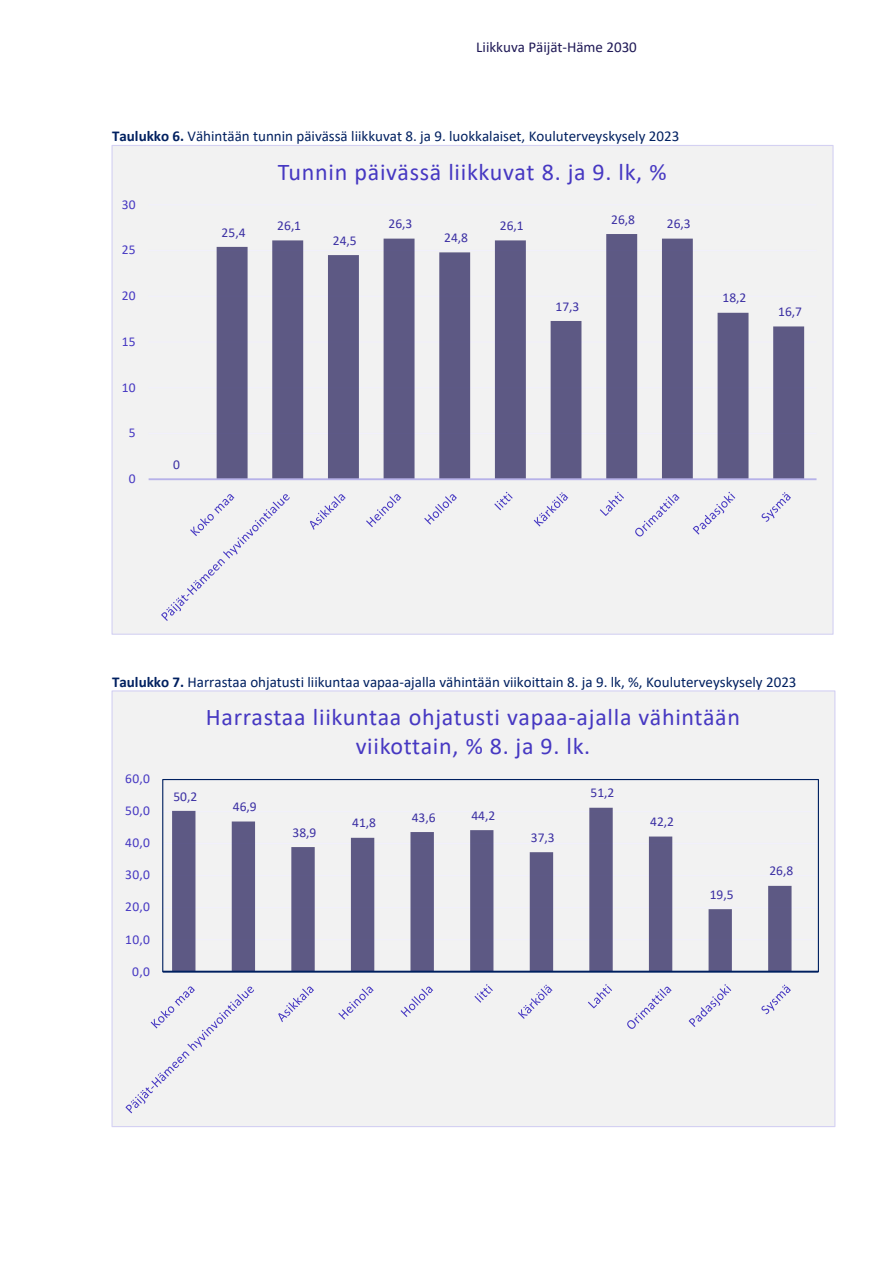
<style>
.page{position:relative;width:893px;height:1263px;background:#fff}
.page>*{position:absolute;margin:0;border:0;box-sizing:border-box;transform-origin:0 0}
.t1{font:24px/29.2px "Calibri";letter-spacing:.03em;color:#4638c2;text-align:center}
.t2{font:15px "Calibri";color:#002060}
.t3{font:15px "Calibri";color:#1f1956}
.t4{font:13.5px "Calibri";color:#3b2fa3}
.t5{font:13.5px "Calibri";letter-spacing:.02em;color:#4638c2}
.s1{font-weight:700}
</style>
<div class="page">
<div style="left:112px;top:145px;width:721px;height:489px;background:#f2f2f2"></div>
<hr style="left:149px;top:433px;width:668px;height:1px;background:#f1f0fb">
<hr style="left:149px;top:387px;width:668px;height:1px;background:#f1f0fb">
<hr style="left:149px;top:341px;width:668px;height:2px;background:#f1f0fb">
<hr style="left:149px;top:296px;width:668px;height:1px;background:#f1f0fb">
<hr style="left:149px;top:250px;width:668px;height:1px;background:#f1f0fb">
<hr style="left:149px;top:204px;width:668px;height:1px;background:#f1f0fb">
<svg style="left:217px;top:234px;width:587px;height:244px"></svg>
<hr style="left:149px;top:478px;width:668px;height:2px;background:#b7b2e9">
<svg style="left:161px;top:494px;width:129px;height:127px"></svg>
<svg style="left:310px;top:494px;width:36px;height:36px"></svg>
<svg style="left:366px;top:494px;width:35px;height:33px"></svg>
<svg style="left:424px;top:494px;width:33px;height:31px"></svg>
<svg style="left:494px;top:492px;width:19px;height:18px"></svg>
<svg style="left:534px;top:492px;width:34px;height:34px"></svg>
<svg style="left:600px;top:492px;width:24px;height:24px"></svg>
<svg style="left:635px;top:494px;width:45px;height:42px"></svg>
<svg style="left:693px;top:492px;width:42px;height:42px"></svg>
<svg style="left:762px;top:492px;width:29px;height:30px"></svg>
<div style="left:112px;top:691px;width:723px;height:435px;background:#f2f2f2"></div>
<hr style="left:163px;top:939px;width:655px;height:1px;background:#f1f0fb">
<hr style="left:163px;top:907px;width:655px;height:1px;background:#f1f0fb">
<hr style="left:163px;top:875px;width:655px;height:1px;background:#f1f0fb">
<hr style="left:163px;top:843px;width:655px;height:1px;background:#f1f0fb">
<hr style="left:163px;top:811px;width:655px;height:1px;background:#f1f0fb">
<svg style="left:172px;top:808px;width:620px;height:163px"></svg>
<hr style="left:163px;top:971px;width:655px;height:1px;background:#002060">
<svg style="left:126px;top:986px;width:128px;height:127px"></svg>
<svg style="left:278px;top:986px;width:36px;height:36px"></svg>
<svg style="left:338px;top:986px;width:36px;height:33px"></svg>
<svg style="left:401px;top:986px;width:32px;height:31px"></svg>
<svg style="left:475px;top:984px;width:18px;height:19px"></svg>
<svg style="left:518px;top:985px;width:34px;height:34px"></svg>
<svg style="left:588px;top:984px;width:24px;height:24px"></svg>
<svg style="left:627px;top:987px;width:45px;height:42px"></svg>
<svg style="left:689px;top:984px;width:42px;height:43px"></svg>
<svg style="left:761px;top:985px;width:30px;height:29px"></svg>
<p class="t3" style="left:476px;top:37px;width:162px">Liikkuva Päijät-Häme 2030</p>
<p class="t2" style="left:112px;top:126px;width:569px"><span class="s1">Taulukko 6.</span> Vähintään tunnin päivässä liikkuvat 8. ja 9. luokkalaiset, Kouluterveyskysely 2023</p>
<p class="t5" style="left:122px;top:195px;width:15px">30</p>
<p class="t5" style="left:122px;top:241px;width:15px">25</p>
<p class="t5" style="left:122px;top:286px;width:15px">20</p>
<p class="t5" style="left:122px;top:332px;width:15px">15</p>
<p class="t5" style="left:122px;top:378px;width:15px">10</p>
<p class="t5" style="left:129px;top:424px;width:8px">5</p>
<p class="t5" style="left:129px;top:469px;width:8px">0</p>
<p class="t4" style="left:173px;top:455px;width:8px">0</p>
<p class="t4" style="left:222px;top:223px;width:25px">25,4</p>
<h1 class="t1" style="left:278px;top:156px;width:390px">Tunnin päivässä liikkuvat 8. ja 9. lk, %</h1>
<p class="t4" style="left:277px;top:216px;width:25px">26,1</p>
<p class="t4" style="left:333px;top:231px;width:25px">24,5</p>
<p class="t4" style="left:389px;top:214px;width:25px">26,3</p>
<p class="t4" style="left:444px;top:228px;width:25px">24,8</p>
<p class="t4" style="left:500px;top:216px;width:25px">26,1</p>
<p class="t4" style="left:556px;top:297px;width:25px">17,3</p>
<p class="t4" style="left:611px;top:210px;width:25px">26,8</p>
<p class="t4" style="left:667px;top:214px;width:25px">26,3</p>
<p class="t4" style="left:723px;top:289px;width:25px">18,2</p>
<p class="t4" style="left:778px;top:302px;width:25px">16,7</p>
<p class="t2" style="left:112px;top:671px;width:686px"><span class="s1">Taulukko 7.</span> Harrastaa ohjatusti liikuntaa vapaa-ajalla vähintään viikoittain 8. ja 9. lk, %, Kouluterveyskysely 2023</p>
<p class="t5" style="left:125px;top:770px;width:26px">60,0</p>
<p class="t5" style="left:125px;top:802px;width:26px">50,0</p>
<p class="t5" style="left:125px;top:834px;width:26px">40,0</p>
<p class="t5" style="left:125px;top:866px;width:26px">30,0</p>
<p class="t5" style="left:125px;top:898px;width:26px">20,0</p>
<p class="t5" style="left:125px;top:930px;width:26px">10,0</p>
<p class="t5" style="left:132px;top:962px;width:19px">0,0</p>
<h1 class="t1" style="left:206px;top:702px;width:536px">Harrastaa liikuntaa ohjatusti vapaa-ajalla vähintään viikottain, % 8. ja 9. lk.</h1>
<p class="t4" style="left:173px;top:787px;width:25px">50,2</p>
<p class="t4" style="left:233px;top:797px;width:25px">46,9</p>
<p class="t4" style="left:293px;top:823px;width:25px">38,9</p>
<p class="t4" style="left:352px;top:814px;width:25px">41,8</p>
<p class="t4" style="left:412px;top:808px;width:25px">43,6</p>
<p class="t4" style="left:471px;top:806px;width:25px">44,2</p>
<p class="t4" style="left:531px;top:828px;width:25px">37,3</p>
<p class="t4" style="left:591px;top:783px;width:25px">51,2</p>
<p class="t4" style="left:650px;top:812px;width:25px">42,2</p>
<p class="t4" style="left:710px;top:885px;width:25px">19,5</p>
<p class="t4" style="left:769px;top:862px;width:25px">26,8</p>
</div>
